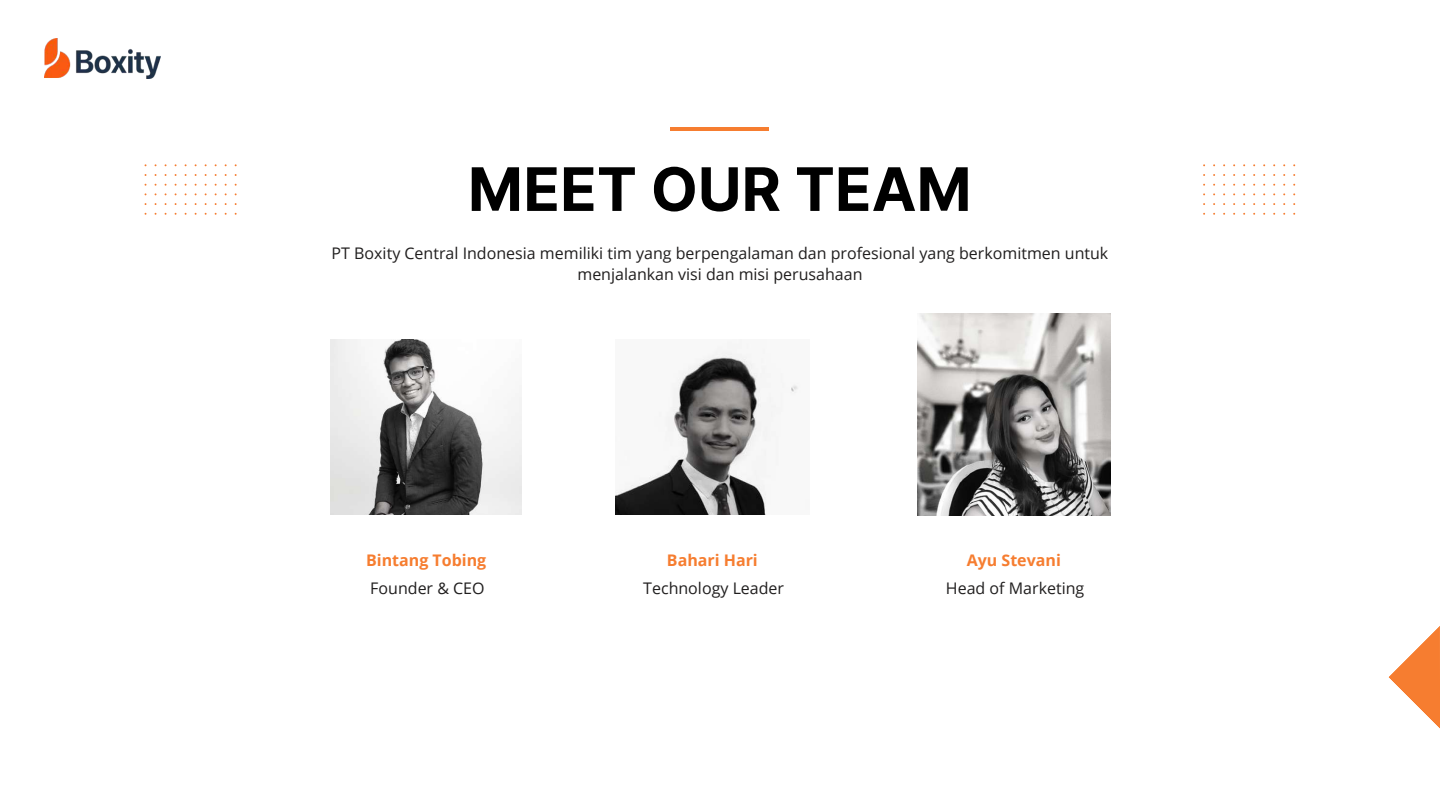
<style>
.page{position:relative;width:1440px;height:810px;background:#fff}
.page>*{position:absolute;margin:0;border:0;box-sizing:border-box;transform-origin:0 0}
.t1{font:700 60px "Inter";color:#000}
.t2{font:16px/21.8px "Open Sans";color:#201e1e;text-align:center}
.t3{font:700 16px "Open Sans";color:#f67d30}
</style>
<div class="page">
<svg style="left:1388px;top:626px;width:52px;height:103px"></svg>
<img style="left:331px;top:339px;width:191px;height:176px">
<img style="left:616px;top:351px;width:182px;height:164px">
<hr style="left:671px;top:127px;width:98px;height:4px;background:#f67d30">
<svg style="left:145px;top:164px;width:92px;height:51px"></svg>
<svg style="left:1203px;top:164px;width:92px;height:51px"></svg>
<img style="left:44px;top:39px;width:117px;height:40px">
<img style="left:917px;top:313px;width:194px;height:202px">
<h1 class="t1" style="left:468px;top:153px;width:506px">MEET OUR TEAM</h1>
<p class="t2" style="left:332px;top:241px;width:778px">PT Boxity Central Indonesia memiliki tim yang berpengalaman dan profesional yang berkomitmen untuk menjalankan visi dan misi perusahaan</p>
<p class="t3" style="left:366px;top:549px;width:122px">Bintang Tobing</p>
<p class="t2" style="left:370px;top:576px;width:116px">Founder &amp; CEO</p>
<p class="t3" style="left:667px;top:549px;width:92px">Bahari Hari</p>
<p class="t2" style="left:643px;top:576px;width:142px">Technology Leader</p>
<p class="t3" style="left:967px;top:549px;width:96px">Ayu Stevani</p>
<p class="t2" style="left:946px;top:576px;width:140px">Head of Marketing</p>
</div>
